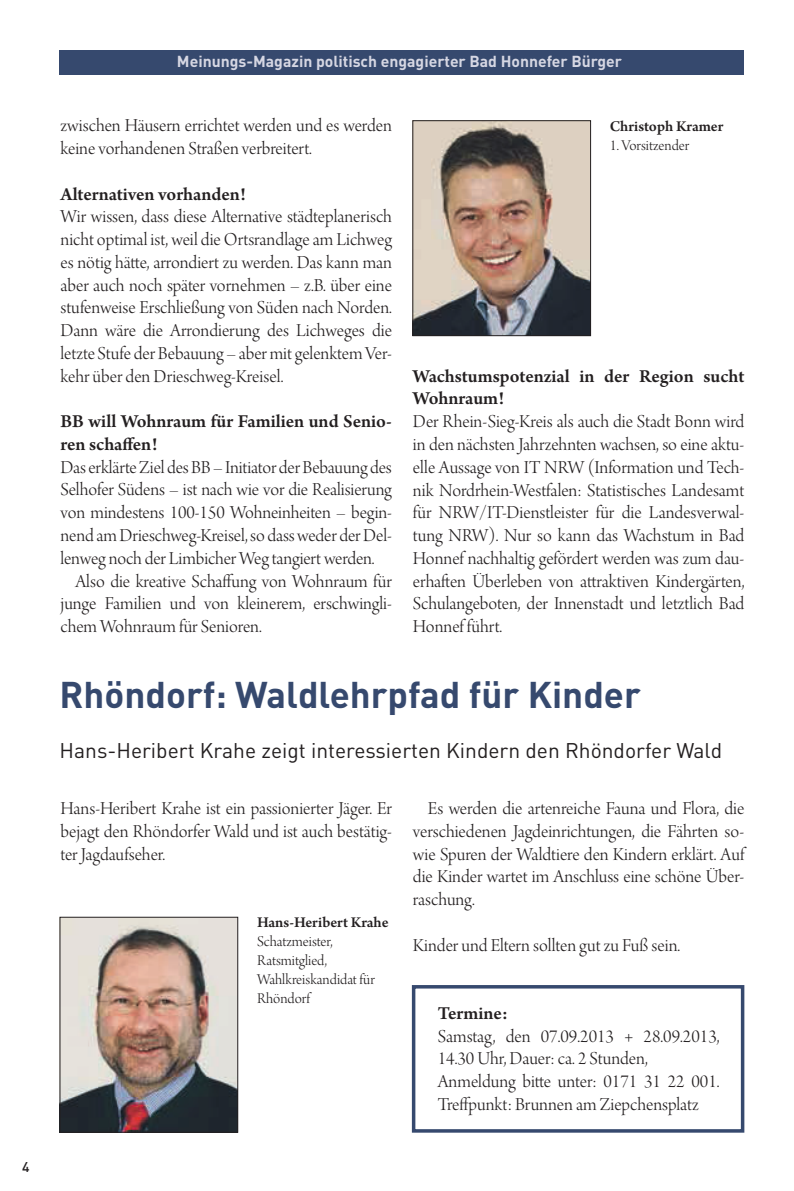
<style>
.page{position:relative;width:794px;height:1191px;background:#fff}
.page>*{position:absolute;margin:0;border:0;box-sizing:border-box;transform-origin:0 0}
.t1{font:700 36.75px "DIN";color:#36496e}
.t2{font:21px "DIN";color:#231f20}
.t3{font:19.25px/22.8px "Arno Pro Light Display";color:#231f20;text-align:justify}
.t4{font:600 19.25px/22.8px "Arno Pro";color:#231f20}
.t5{font:15.75px/18.9px "Arno Pro Light Display";color:#231f20}
.t6{font:700 15.75px "DIN";color:#d6d7e3}
.t7{font:600 15.75px "Arno Pro";letter-spacing:-.005em;color:#231f20}
.t8{font:500 14px "DIN";color:#231f20}
</style>
<div class="page">
<div style="left:60px;top:50px;width:684px;height:24px;background:#36496e"></div>
<img style="left:414px;top:122px;width:175px;height:212px">
<div style="left:412px;top:120px;width:179px;height:216px;border:1px solid #231f20"></div>
<div style="left:412px;top:985px;width:332px;height:147px;border:4px solid #36496e"></div>
<img style="left:62px;top:918px;width:174px;height:212px">
<div style="left:60px;top:916px;width:178px;height:216px;border:1px solid #231f20"></div>
<p class="t8" style="left:22px;top:1157px;width:9px">4</p>
<p class="t6" style="left:177px;top:51px;width:446px">Meinungs-Magazin politisch engagierter Bad Honnefer Bürger</p>
<p class="t3" style="left:61px;top:115px;width:333px">zwischen Häusern errichtet werden und es werden keine vorhandenen Straßen verbreitert.</p>
<p class="t4" style="left:61px;top:183px;width:187px">Alternativen vorhanden!</p>
<p class="t3" style="left:61px;top:206px;width:333px">Wir wissen, dass diese Alternative städteplanerisch nicht optimal ist, weil die Ortsrandlage am Lichweg es nötig hätte, arrondiert zu werden. Das kann man aber auch noch später vornehmen – z.B. über eine stufenweise Erschließung von Süden nach Norden.<br>Dann wäre die Arrondierung des Lichweges die letzte Stufe der Bebauung – aber mit gelenktem Ver&shy;kehr über den Drieschweg-Kreisel.</p>
<p class="t4" style="left:61px;top:411px;width:333px">BB will Wohnraum für Familien und Senio&shy;ren schaffen!</p>
<p class="t3" style="left:61px;top:457px;width:333px">Das erklärte Ziel des BB – Initiator der Bebauung des</p>
<p class="t3" style="left:61px;top:480px;width:333px">Selhofer Südens – ist nach wie vor die Realisierung</p>
<p class="t3" style="left:61px;top:502px;width:333px">von mindestens 100-150 Wohneinheiten – begin-</p>
<p class="t3" style="left:61px;top:525px;width:333px">nend am Drieschweg-Kreisel, so dass weder der Del-</p>
<p class="t3" style="left:61px;top:548px;width:316px">lenweg noch der Limbicher Weg tangiert werden.</p>
<p class="t3" style="left:75px;top:571px;width:318px">Also die kreative Schaffung von Wohnraum für</p>
<p class="t3" style="left:61px;top:593px;width:333px">junge Familien und von kleinerem, erschwingli-</p>
<p class="t3" style="left:61px;top:616px;width:203px">chem Wohnraum für Senioren.</p>
<p class="t7" style="left:610px;top:117px;width:115px">Christoph Kramer</p>
<p class="t5" style="left:610px;top:137px;width:81px">1. Vorsitzender</p>
<p class="t4" style="left:413px;top:365px;width:333px">Wachstumspotenzial in der Region sucht<br>Wohnraum!</p>
<p class="t3" style="left:413px;top:411px;width:333px">Der Rhein-Sieg-Kreis als auch die Stadt Bonn wird in den nächsten Jahrzehnten wachsen, so eine aktu&shy;elle Aussage von IT NRW (Information und Tech&shy;nik Nordrhein-Westfalen: Statistisches Landesamt für NRW/IT-Dienstleister für die Landesverwal&shy;tung NRW). Nur so kann das Wachstum in Bad Honnef nachhaltig gefördert werden was zum dau&shy;erhaften Überleben von attraktiven Kindergärten, Schulangeboten, der Innenstadt und letztlich Bad Honnef führt.</p>
<h1 class="t1" style="left:60px;top:670px;width:583px">Rhöndorf: Waldlehrpfad für Kinder</h1>
<p class="t2" style="left:60px;top:737px;width:664px">Hans-Heribert Krahe zeigt interessierten Kindern den Rhöndorfer Wald</p>
<p class="t3" style="left:61px;top:798px;width:333px">Hans-Heribert Krahe ist ein passionierter Jäger. Er bejagt den Rhöndorfer Wald und ist auch bestätig&shy;ter Jagdaufseher.</p>
<p class="t3" style="left:413px;top:798px;width:333px;text-indent:15px">Es werden die artenreiche Fauna und Flora, die verschiedenen Jagdeinrichtungen, die Fährten so&shy;wie Spuren der Waldtiere den Kindern erklärt. Auf die Kinder wartet im Anschluss eine schöne Über&shy;raschung.</p>
<p class="t3" style="left:413px;top:934px;width:269px">Kinder und Eltern sollten gut zu Fuß sein.</p>
<p class="t7" style="left:257px;top:913px;width:133px">Hans-Heribert Krahe</p>
<p class="t5" style="left:257px;top:933px;width:119px">Schatzmeister,<br>Ratsmitglied,<br>Wahlkreiskandidat für<br>Rhöndorf</p>
<p class="t4" style="left:438px;top:1002px;width:71px">Termine:</p>
<p class="t3" style="left:438px;top:1025px;width:283px;text-align:left">Samstag, den 07.09.2013 + 28.09.2013, 14.30 Uhr, Dauer: ca. 2 Stunden, Anmeldung bitte unter: 0171 31 22 001.<br>Treffpunkt: Brunnen am Ziepchensplatz</p>
</div>
